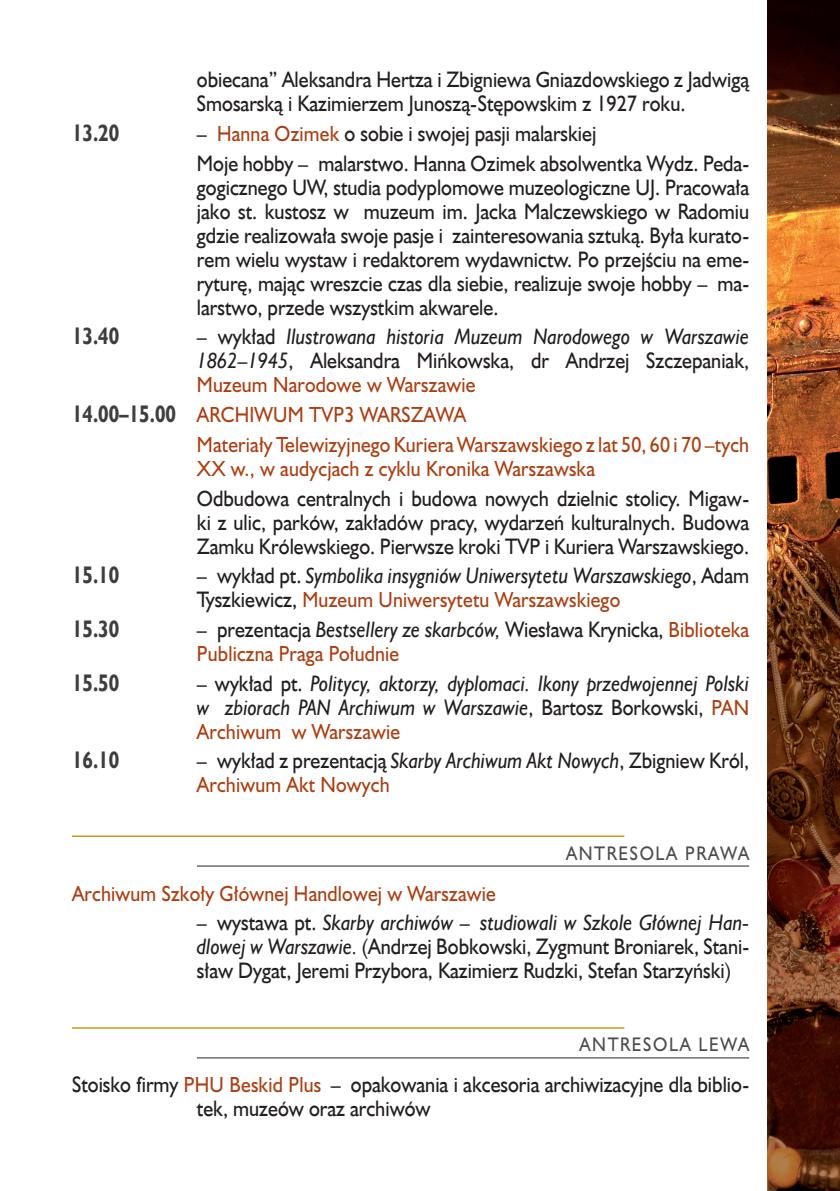
<style>
.page{position:relative;width:840px;height:1191px;background:#fff}
.page>*{position:absolute;margin:0;border:0;box-sizing:border-box;transform-origin:0 0}
.t1{font:700 24px "Humanst 521 EU";color:#3e3e3f;scale:.8 1}
.t2{font:22.4px/24px "Humanst 521 EU Normal";color:#231f20;scale:.9 1}
.t3{font:22.4px/24px "Humanst 521 EU Italic";color:#231f20;scale:.9 1}
.t4{font:20px "Humanst 521 PL";letter-spacing:.01em;color:#ac3f12;scale:.9 1}
.t5{font:18px "Humanst 521 PL";letter-spacing:.1em;color:#4b4c4d;scale:.9 1}
.s1{font-family:"Humanst 521 PL";font-size:20px;color:#ac3f12}
.s2{font-family:"Humanst 521 EU Normal"}
.s3{font-family:"Humanst 521 EU Italic"}
.s4{font-family:"Humanst 521 EU";font-weight:700;font-size:24px;color:#3e3e3f}
.s5{font-family:"Humanst 521 EU Normal";font-size:22.4px;color:#231f20}
</style>
<div class="page">
<img style="left:767px;top:0;width:72px;height:1191px">
<hr style="left:72px;top:835px;width:552px;height:2px;background:#cb9818">
<hr style="left:197px;top:865px;width:551px;height:2px;background:#6c6d70">
<hr style="left:72px;top:1027px;width:552px;height:1px;background:#cb9818">
<hr style="left:197px;top:1057px;width:551px;height:1px;background:#6c6d70">
<p class="t2" style="left:197px;top:68px;width:614px">obiecana” Aleksandra Hertza i Zbigniewa Gniazdowskiego z Jadwigą<br>Smosarską i Kazimierzem Junoszą-Stępowskim z 1927 roku.</p>
<p class="t1" style="left:72px;top:118px;width:60px">13.20</p>
<p class="t2" style="left:197px;top:119px;width:614px;line-height:29.6px">– <span class="s1">Hanna Ozimek</span> o sobie i swojej pasji malarskiej<br>Moje hobby – malarstwo. Hanna Ozimek absolwentka Wydz. Peda-</p>
<p class="t2" style="left:197px;top:175px;width:614px;text-align:justify">gogicznego UW, studia podyplomowe muzeologiczne UJ. Pracowała jako st. kustosz w muzeum im. Jacka Malczewskiego w Radomiu gdzie realizowała swoje pasje i zainteresowania sztuką. Była kurato&shy;rem wielu wystaw i redaktorem wydawnictw. Po przejściu na eme&shy;ryturę, mając wreszcie czas dla siebie, realizuje swoje hobby – ma&shy;larstwo, przede wszystkim akwarele.</p>
<p class="t1" style="left:72px;top:321px;width:60px">13.40</p>
<p class="t3" style="left:197px;top:324px;width:614px"><span class="s2">– wykład</span> Ilustrowana historia Muzeum Narodowego w Warszawie</p>
<p class="t2" style="left:197px;top:349px;width:614px"><span class="s3">1862–1945</span>, Aleksandra Mińkowska, dr Andrzej Szczepaniak,</p>
<p class="t4" style="left:197px;top:371px;width:311px">Muzeum Narodowe w Warszawie</p>
<p class="t4" style="left:72px;top:401px;width:439px"><span class="s4">14.00–15.00</span> ARCHIWUM TVP3 WARSZAWA</p>
<p class="t4" style="left:197px;top:431px;width:614px">Materiały Telewizyjnego Kuriera Warszawskiego z lat 50, 60 i 70 –tych</p>
<p class="t4" style="left:197px;top:455px;width:443px">XX w., w audycjach z cyklu Kronika Warszawska</p>
<p class="t2" style="left:197px;top:486px;width:614px;text-align:justify">Odbudowa centralnych i budowa nowych dzielnic stolicy. Migaw&shy;ki z ulic, parków, zakładów pracy, wydarzeń kulturalnych. Budowa Zamku Królewskiego. Pierwsze kroki TVP i Kuriera Warszawskiego.</p>
<p class="t1" style="left:72px;top:560px;width:60px">15.10</p>
<p class="t3" style="left:197px;top:563px;width:614px"><span class="s2">– wykład pt.</span> Symbolika insygniów Uniwersytetu Warszawskiego<span class="s2">, Adam</span></p>
<p class="t4" style="left:197px;top:586px;width:471px"><span class="s5">Tyszkiewicz,</span> Muzeum Uniwersytetu Warszawskiego</p>
<p class="t1" style="left:72px;top:614px;width:60px">15.30</p>
<p class="t2" style="left:197px;top:617px;width:614px">– prezentacja <span class="s3">Bestsellery ze skarbców,</span> Wiesława Krynicka, <span class="s1">Biblioteka</span></p>
<p class="t4" style="left:197px;top:640px;width:226px">Publiczna Praga Południe</p>
<p class="t1" style="left:72px;top:667px;width:60px">15.50</p>
<p class="t3" style="left:197px;top:670px;width:614px"><span class="s2">– wykład pt.</span> Politycy, aktorzy, dyplomaci. Ikony przedwojennej Polski w zbiorach PAN Archiwum w Warszawie<span class="s2">, Bartosz Borkowski,</span> <span class="s1">PAN</span></p>
<p class="t4" style="left:197px;top:717px;width:227px">Archiwum w Warszawie</p>
<p class="t1" style="left:72px;top:745px;width:60px">16.10</p>
<p class="t2" style="left:197px;top:748px;width:614px">– wykład z prezentacją <span class="s3">Skarby Archiwum Akt Nowych</span>, Zbigniew Król,</p>
<p class="t4" style="left:197px;top:771px;width:215px">Archiwum Akt Nowych</p>
<p class="t5" style="left:565px;top:840px;width:205px">ANTRESOLA PRAWA</p>
<p class="t4" style="left:72px;top:879px;width:472px">Archiwum Szkoły Głównej Handlowej w Warszawie</p>
<p class="t3" style="left:197px;top:910px;width:614px"><span class="s2">– wystawa pt.</span> Skarby archiwów <span class="s2">–</span> studiowali w Szkole Głównej Han-</p>
<p class="t2" style="left:197px;top:934px;width:614px"><span class="s3">dlowej w Warszawie.</span> (Andrzej Bobkowski, Zygmunt Broniarek, Stani&shy;sław Dygat, Jeremi Przybora, Kazimierz Rudzki, Stefan Starzyński)</p>
<p class="t5" style="left:579px;top:1032px;width:190px">ANTRESOLA LEWA</p>
<p class="t2" style="left:197px;top:1072px;width:614px;text-indent:-125px">Stoisko firmy <span class="s1">PHU Beskid Plus</span> – opakowania i akcesoria archiwizacyjne dla biblio&shy;tek, muzeów oraz archiwów</p>
</div>
